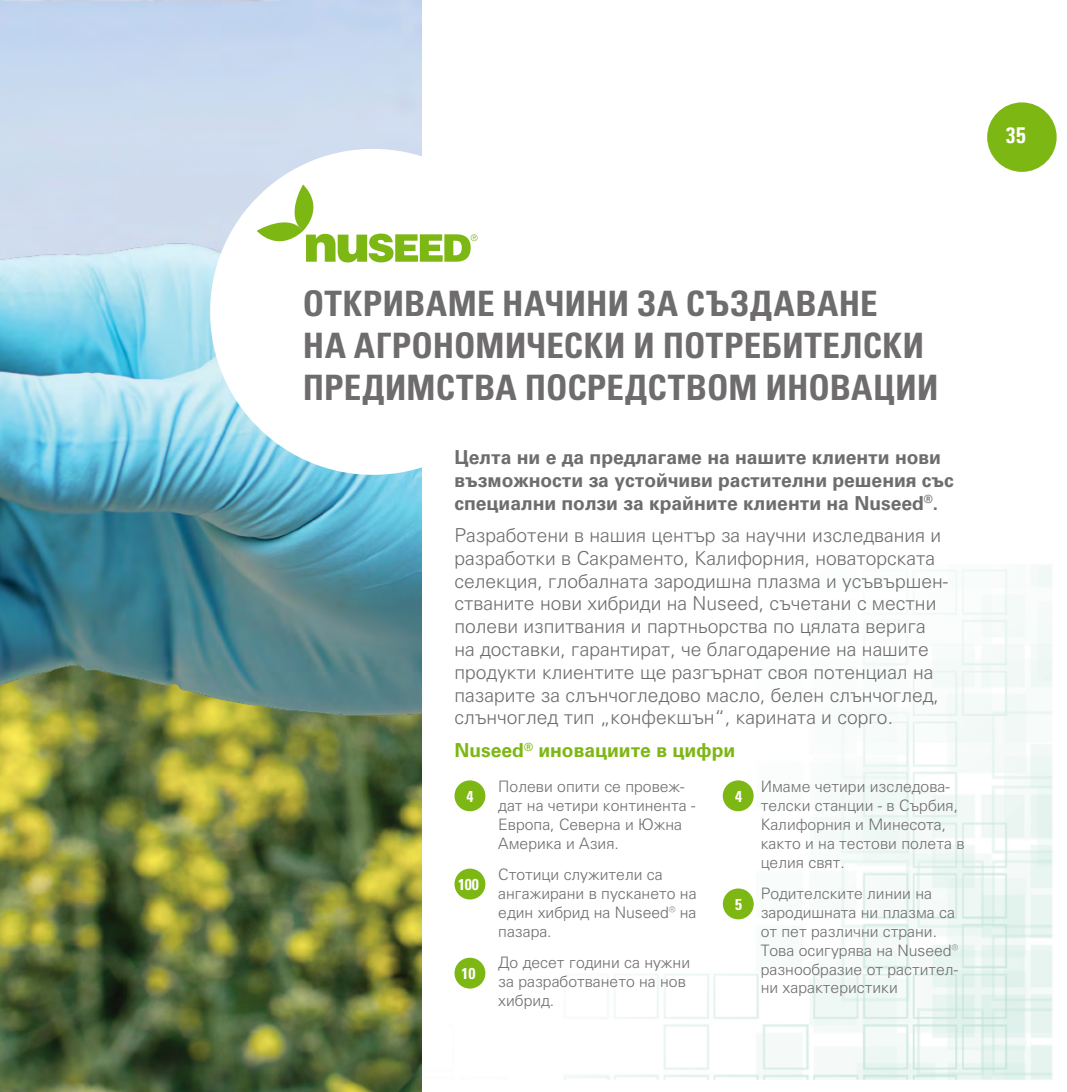
<style>
.page{position:relative;width:1067px;height:1092px;background:#fff}
.page>*{position:absolute;margin:0;border:0;box-sizing:border-box;transform-origin:0 0}
.t1{font:35px/42px "Univers LTCYR 67 Bold Cond";letter-spacing:.005em;color:#6e6c6c}
.t2{font:700 condensed 22.75px "Univers";color:#fff}
.t3{font:300 19.25px/22.8px "Univers LTCYR 45";color:#6e6c6c}
.t4{font:700 19.25px/22.8px "Univers LTCYR 65";color:#6e6c6c}
.t5{font:700 19.25px "Univers LTCYR 65";color:#7db713}
.t6{font:300 15.75px/18.9px "Univers LTCYR 45";color:#6e6c6c}
.t7{font:15.75px "Univers LTCYR 67 Bold Cond";color:#fff}
</style>
<div class="page">
<img style="left:454px;top:565px;width:599px;height:515px">
<div style="left:987px;top:102px;width:69px;height:70px;background:#7db713;border-radius:50%"></div>
<div style="left:454px;top:780px;width:31px;height:31px;background:#7db713;border-radius:50%"></div>
<div style="left:454px;top:868px;width:31px;height:31px;background:#7db713;border-radius:50%"></div>
<div style="left:722px;top:780px;width:31px;height:31px;background:#7db713;border-radius:50%"></div>
<div style="left:454px;top:957px;width:31px;height:31px;background:#7db713;border-radius:50%"></div>
<div style="left:723px;top:888px;width:30px;height:31px;background:#7db713;border-radius:50%"></div>
<img style="left:0;top:0;width:419px;height:1091px">
<div style="left:210px;top:149px;width:326px;height:326px;background:#fff;border-radius:50%"></div>
<svg style="left:257px;top:184px;width:220px;height:78px"></svg>
<h2 class="t2" style="left:1005px;top:121px;width:23px">35</h2>
<h1 class="t1" style="left:303px;top:282px;width:637px">ОТКРИВАМЕ НАЧИНИ ЗА СЪЗДАВАНЕ<br>НА АГРОНОМИЧЕСКИ И ПОТРЕБИТЕЛСКИ<br>ПРЕДИМСТВА ПОСРЕДСТВОМ ИНОВАЦИИ</h1>
<p class="t4" style="left:454px;top:445px;width:501px">Целта ни е да предлагаме на нашите клиенти нови възможности за устойчиви растителни решения със специални ползи за крайните клиенти на Nuseed<sup>®</sup>.</p>
<p class="t3" style="left:454px;top:523px;width:495px">Разработени в нашия център за научни изследвания и разработки в Сакраменто, Калифорния, новаторската селекция, глобалната зародишна плазма и усъвършен&shy;стваните нови хибриди на Nuseed, съчетани с местни полеви изпитвания и партньорства по цялата верига на доставки, гарантират, че благодарение на нашите продукти клиентите ще разгърнат своя потенциал на пазарите за слънчогледово масло, белен слънчоглед, слънчоглед тип „конфекшън“, карината и сорго.</p>
<p class="t5" style="left:454px;top:736px;width:282px">Nuseed<sup>®</sup> иновациите в цифри</p>
<p class="t7" style="left:466px;top:786px;width:8px">4</p>
<p class="t7" style="left:458px;top:875px;width:22px">100</p>
<p class="t7" style="left:461px;top:964px;width:16px">10</p>
<p class="t6" style="left:498px;top:776px;width:199px">Полеви опити се провеж&shy;дат на четири континента -<br>Европа, Северна и Южна<br>Америка и Азия.</p>
<p class="t6" style="left:498px;top:864px;width:200px">Стотици служители са ангажирани в пускането на един хибрид на Nuseed® на пазара.</p>
<p class="t6" style="left:498px;top:952px;width:193px">До десет години са нужни за разработването на нов хибрид.</p>
<p class="t7" style="left:735px;top:786px;width:8px">4</p>
<p class="t7" style="left:735px;top:894px;width:8px">5</p>
<p class="t6" style="left:760px;top:776px;width:205px">Имаме четири изследова&shy;телски станции - в Сърбия,<br>Калифорния и Минесота, както и на тестови полета в целия свят.</p>
<p class="t6" style="left:760px;top:883px;width:199px">Родителските линии на зародишната ни плазма са от пет различни страни.<br>Това осигурява на Nuseed® разнообразие от растител&shy;ни характеристики</p>
</div>
